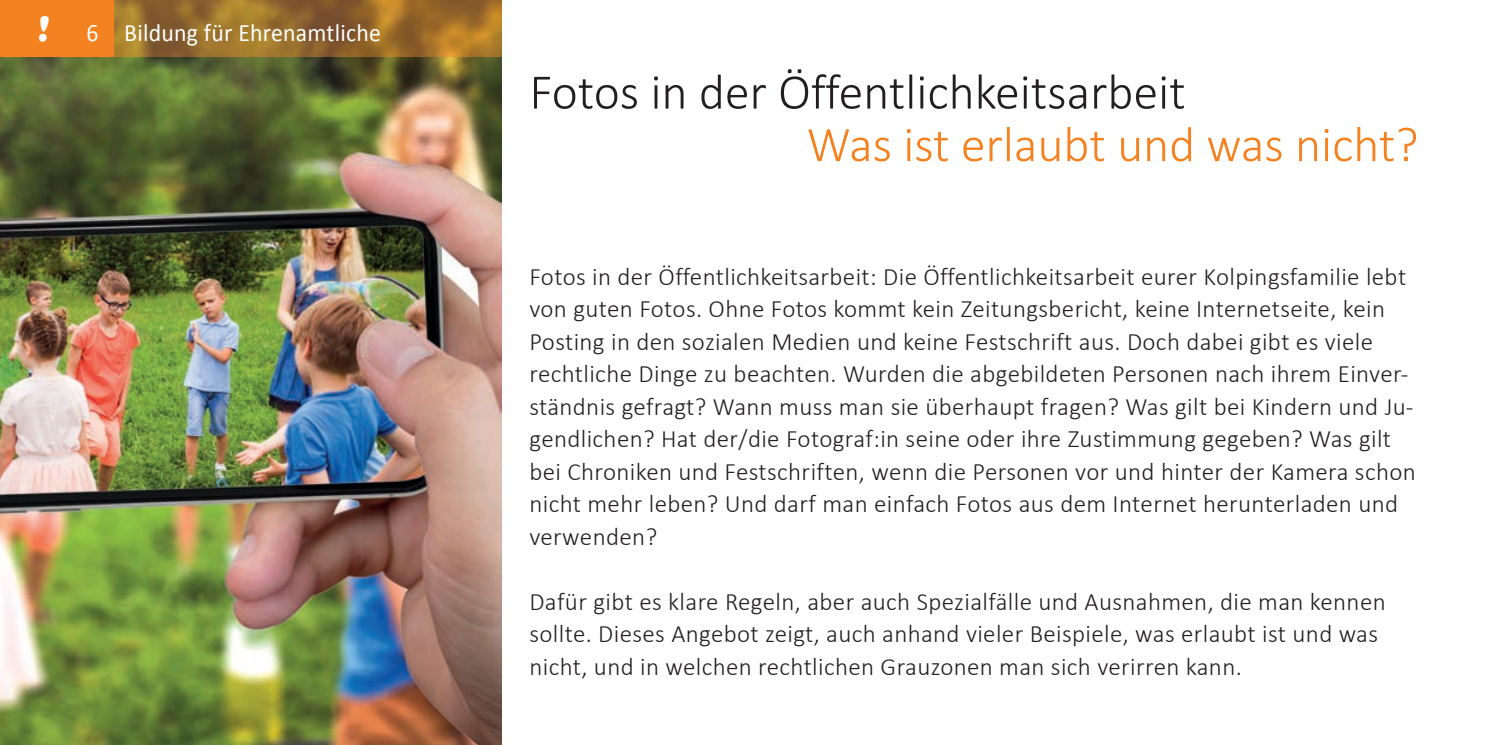
<style>
.page{position:relative;width:1489px;height:745px;background:#fff}
.page>*{position:absolute;margin:0;border:0;box-sizing:border-box;transform-origin:0 0}
.t1{font:300 50px "Calibri";color:#231f20}
.t2{font:300 50px "Calibri";color:#f58220}
.t3{font:300 25px/32.5px "Calibri";letter-spacing:.015em;color:#231f20}
.t4{font:25px "Calibri";letter-spacing:.01em;color:#fff;scale:.95 1}
.s1{font-family:"Cooper Black Std";font-style:italic;font-size:35px}
</style>
<div class="page">
<img style="left:0;top:57px;width:501px;height:687px">
<img style="left:113px;top:0;width:388px;height:57px">
<div style="left:0;top:0;width:113px;height:57px;background:#f58220"></div>
<p class="t4" style="left:37px;top:22px;width:363px"><span class="s1">!</span> 6 Bildung für Ehrenamtliche</p>
<h1 class="t1" style="left:529px;top:71px;width:657px">Fotos in der Öffentlichkeitsarbeit</h1>
<h1 class="t2" style="left:806px;top:123px;width:613px">Was ist erlaubt und was nicht?</h1>
<p class="t3" style="left:529px;top:262px;width:887px">Fotos in der Öffentlichkeitsarbeit: Die Öffentlichkeitsarbeit eurer Kolpingsfamilie lebt von guten Fotos. Ohne Fotos kommt kein Zeitungsbericht, keine Internetseite, kein Posting in den sozialen Medien und keine Festschrift aus. Doch dabei gibt es viele rechtliche Dinge zu beachten. Wurden die abgebildeten Personen nach ihrem Einver‐ ständnis gefragt? Wann muss man sie überhaupt fragen? Was gilt bei Kindern und Ju‐ gendlichen? Hat der/die Fotograf:in seine oder ihre Zustimmung gegeben? Was gilt bei Chroniken und Festschriften, wenn die Personen vor und hinter der Kamera schon nicht mehr leben? Und darf man einfach Fotos aus dem Internet herunterladen und verwenden?</p>
<p class="t3" style="left:529px;top:587px;width:857px">Dafür gibt es klare Regeln, aber auch Spezialfälle und Ausnahmen, die man kennen sollte. Dieses Angebot zeigt, auch anhand vieler Beispiele, was erlaubt ist und was nicht, und in welchen rechtlichen Grauzonen man sich verirren kann.</p>
</div>
